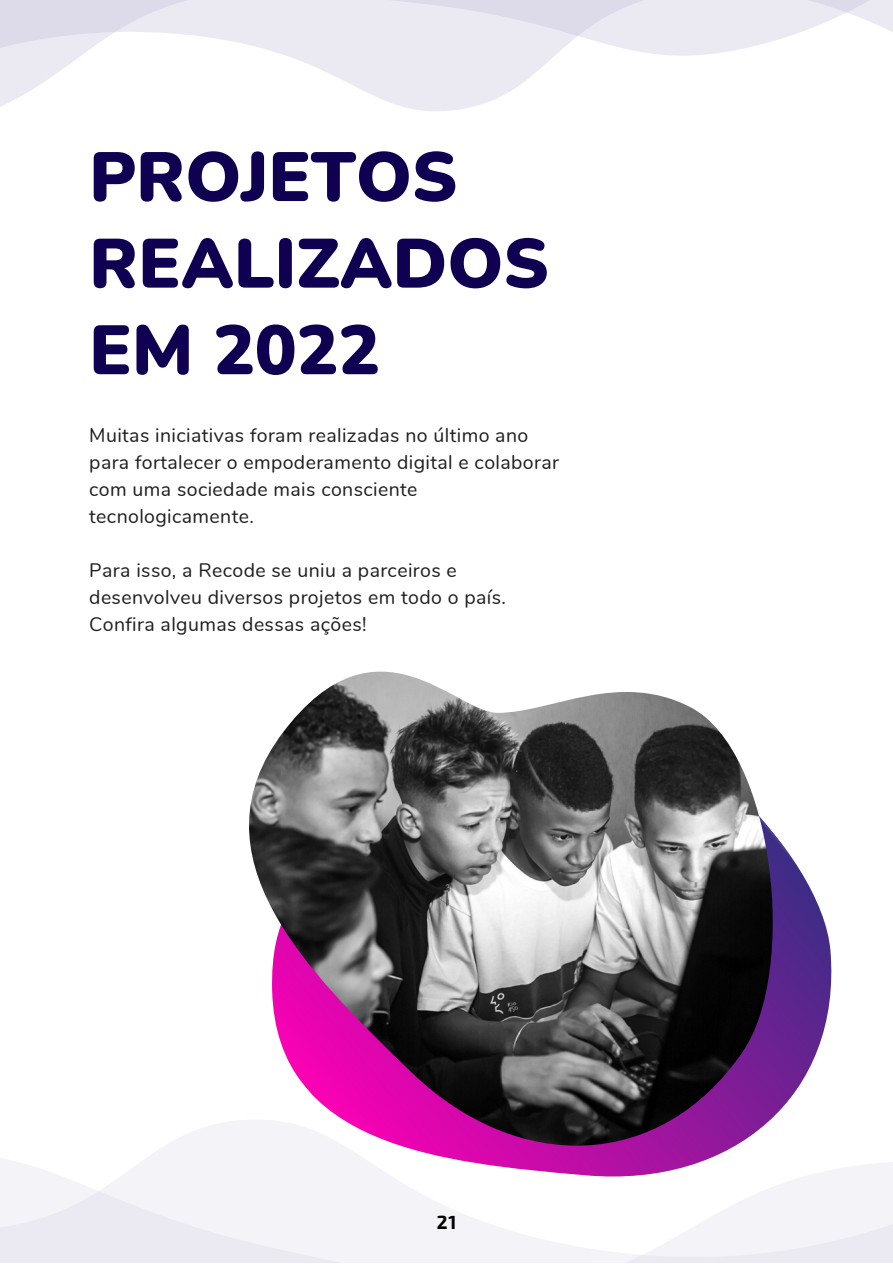
<style>
.page{position:relative;width:893px;height:1264px;background:#fff}
.page>*{position:absolute;margin:0;border:0;box-sizing:border-box;transform-origin:0 0}
.t1{font:900 69.45px/86.6px "Nunito";color:#100051}
.t2{font:19.5px/27px "Nunito";letter-spacing:.02em;color:#1e1e1e}
.t3{font:700 18.6px "Exo 2";color:#000}
</style>
<div class="page">
<svg style="left:0;top:0;width:892px;height:111px"></svg>
<img style="left:772px;top:831px;width:60px;height:197px">
<img style="left:249px;top:671px;width:523px;height:357px">
<svg style="left:0;top:1028px;width:892px;height:234px"></svg>
<p class="t1" style="left:89px;top:135px;width:461px">PROJETOS<br>REALIZADOS<br>EM 2022</p>
<p class="t2" style="left:89px;top:422px;width:471px">Muitas iniciativas foram realizadas no último ano para fortalecer o empoderamento digital e colaborar com uma sociedade mais consciente tecnologicamente.</p>
<p class="t2" style="left:89px;top:556px;width:418px">Para isso, a Recode se uniu a parceiros e desenvolveu diversos projetos em todo o país.<br>Confira algumas dessas ações!</p>
<p class="t3" style="left:436px;top:1210px;width:21px">21</p>
</div>
